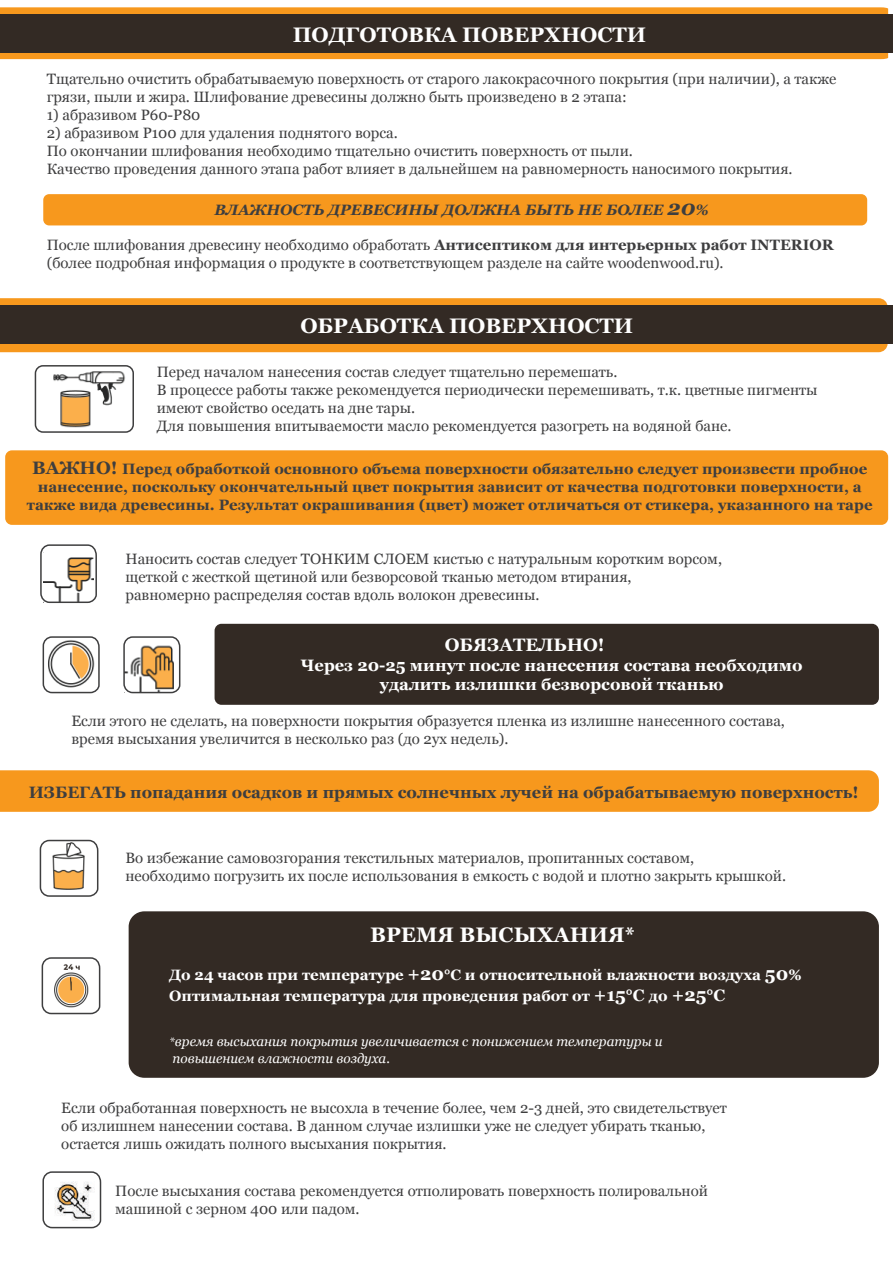
<style>
.page{position:relative;width:893px;height:1263px;background:#fff}
.page>*{position:absolute;margin:0;border:0;box-sizing:border-box;transform-origin:0 0}
.t1{font:700 21px "Georgia";color:#fff}
.t2{font:700 18px "Georgia";color:#fff}
.t3{font:700 16.5px/19.8px "Georgia";color:#fff;text-align:center}
.t4{font:700 16.5px "Georgia";color:#3e3e3f}
.t5{font:15px/18px "Georgia";color:#3e3e3f}
.t6{font:700 15px/18px "Georgia";color:#3e3e3f;text-align:center}
.t7{font:700 15px/21.6px "Georgia";color:#fff}
.t8{font:italic 700 15px "Georgia";color:#3e3e3f}
.t9{font:italic 13.5px/16.2px "Georgia";color:#fff}
.s1{font-size:21px}
.s2{font-weight:700}
.s3{font-size:18px}
.s4{font-size:16.5px}
.s5{font-size:12px}
</style>
<div class="page">
<svg style="left:0;top:298px;width:888px;height:54px;background:#ea9220"></svg>
<div style="left:0;top:305px;width:893px;height:38px;background:#332a24"></div>
<div style="left:5px;top:450px;width:883px;height:75px;background:#f7981d;border-radius:7px"></div>
<div style="left:215px;top:624px;width:664px;height:81px;background:#332a24;border-radius:7px"></div>
<div style="left:0;top:770px;width:879px;height:42px;background:#f7981d"></div>
<svg style="left:0;top:7px;width:888px;height:52px;background:#e99223"></svg>
<div style="left:0;top:15px;width:893px;height:38px;background:#332a24"></div>
<div style="left:43px;top:194px;width:824px;height:31px;background:#f7981d;border-radius:6px"></div>
<svg style="left:39px;top:839px;width:60px;height:58px"></svg>
<div style="left:129px;top:911px;width:750px;height:167px;background:#332a24;border-radius:16px"></div>
<svg style="left:41px;top:957px;width:60px;height:58px"></svg>
<svg style="left:42px;top:636px;width:58px;height:58px"></svg>
<img style="left:38px;top:368px;width:93px;height:62px">
<div style="left:35px;top:365px;width:99px;height:68px;border:2px solid #3e3e3f;border-radius:8px"></div>
<svg style="left:123px;top:636px;width:58px;height:58px"></svg>
<svg style="left:40px;top:544px;width:57px;height:59px"></svg>
<svg style="left:42px;top:1171px;width:60px;height:58px"></svg>
<img style="left:49px;top:1179px;width:47px;height:41px">
<h1 class="t1" style="left:293px;top:21px;width:355px">ПОДГОТОВКА ПОВЕРХНОСТИ</h1>
<p class="t5" style="left:47px;top:70px;width:791px">Тщательно очистить обрабатываемую поверхность от старого лакокрасочного покрытия (при наличии), а также грязи, пыли и жира. Шлифование древесины должно быть произведено в 2 этапа:</p>
<p class="t5" style="left:47px;top:106px;width:155px">1) абразивом Р60-Р80</p>
<p class="t5" style="left:47px;top:124px;width:747px">2) абразивом Р100 для удаления поднятого ворса.<br>По окончании шлифования необходимо тщательно очистить поверхность от пыли.<br>Качество проведения данного этапа работ влияет в дальнейшем на равномерность наносимого покрытия.</p>
<p class="t8" style="left:214px;top:200px;width:496px">ВЛАЖНОСТЬ ДРЕВЕСИНЫ ДОЛЖНА БЫТЬ НЕ БОЛЕЕ <span class="s1">20</span>%</p>
<p class="t5" style="left:47px;top:236px;width:788px">После шлифования древесину необходимо обработать <span class="s2">Антисептиком для интерьерных работ INTERIOR </span>(более подробная информация о продукте в соответствующем разделе на сайте woodenwood.ru).</p>
<h1 class="t1" style="left:300px;top:312px;width:334px">ОБРАБОТКА ПОВЕРХНОСТИ</h1>
<p class="t5" style="left:157px;top:363px;width:662px">Перед началом нанесения состав следует тщательно перемешать.<br>В процессе работы также рекомендуется периодически перемешивать, т.к. цветные пигменты имеют свойство оседать на дне тары.<br>Для повышения впитываемости масло рекомендуется разогреть на водяной бане.</p>
<p class="t6" style="left:27px;top:460px;width:847px"><span class="s3">ВАЖНО!</span> Перед обработкой основного объема поверхности обязательно следует произвести пробное нанесение, поскольку окончательный цвет покрытия зависит от качества подготовки поверхности, а также вида древесины. Результат окрашивания (цвет) может отличаться от стикера, указанного на таре</p>
<p class="t5" style="left:125px;top:550px;width:598px">Наносить состав следует ТОНКИМ СЛОЕМ кистью с натуральным коротким ворсом, щеткой с жесткой щетиной или безворсовой тканью методом втирания,<br>равномерно распределяя состав вдоль волокон древесины.</p>
<p class="t2" style="left:445px;top:633px;width:161px">ОБЯЗАТЕЛЬНО!</p>
<p class="t3" style="left:301px;top:655px;width:503px">Через 20-25 минут после нанесения состава необходимо удалить излишки безворсовой тканью</p>
<p class="t5" style="left:71px;top:712px;width:715px">Если этого не сделать, на поверхности покрытия образуется пленка из излишне нанесенного состава, время высыхания увеличится в несколько раз (до 2ух недель).</p>
<p class="t4" style="left:29px;top:782px;width:831px">ИЗБЕГАТЬ попадания осадков и прямых солнечных лучей на обрабатываемую поверхность!</p>
<p class="t5" style="left:125px;top:849px;width:662px">Во избежание самовозгорания текстильных материалов, пропитанных составом,<br>необходимо погрузить их после использования в емкость с водой и плотно закрыть крышкой.</p>
<h1 class="t1" style="left:370px;top:921px;width:266px">ВРЕМЯ ВЫСЫХАНИЯ*</h1>
<p class="t7" style="left:169px;top:964px;width:634px">До 24 часов при температуре <span class="s3">+20</span>°С и относительной влажности воздуха <span class="s3">50</span>%<br>Оптимальная температура для проведения работ от <span class="s3">+15</span><span class="s4">°С</span> до <span class="s3">+25</span><span class="s4">°С</span></p>
<p class="t9" style="left:169px;top:1034px;width:495px"><span class="s5">*</span>время высыхания покрытия увеличивается с понижением температуры и повышением влажности воздуха.</p>
<p class="t5" style="left:61px;top:1099px;width:667px">Если обработанная поверхность не высохла в течение более, чем 2-3 дней, это свидетельствует об излишнем нанесении состава. В данном случае излишки уже не следует убирать тканью, остается лишь ожидать полного высыхания покрытия.</p>
<p class="t5" style="left:115px;top:1182px;width:594px">После высыхания состава рекомендуется отполировать поверхность полировальной машиной с зерном 400 или падом.</p>
</div>
